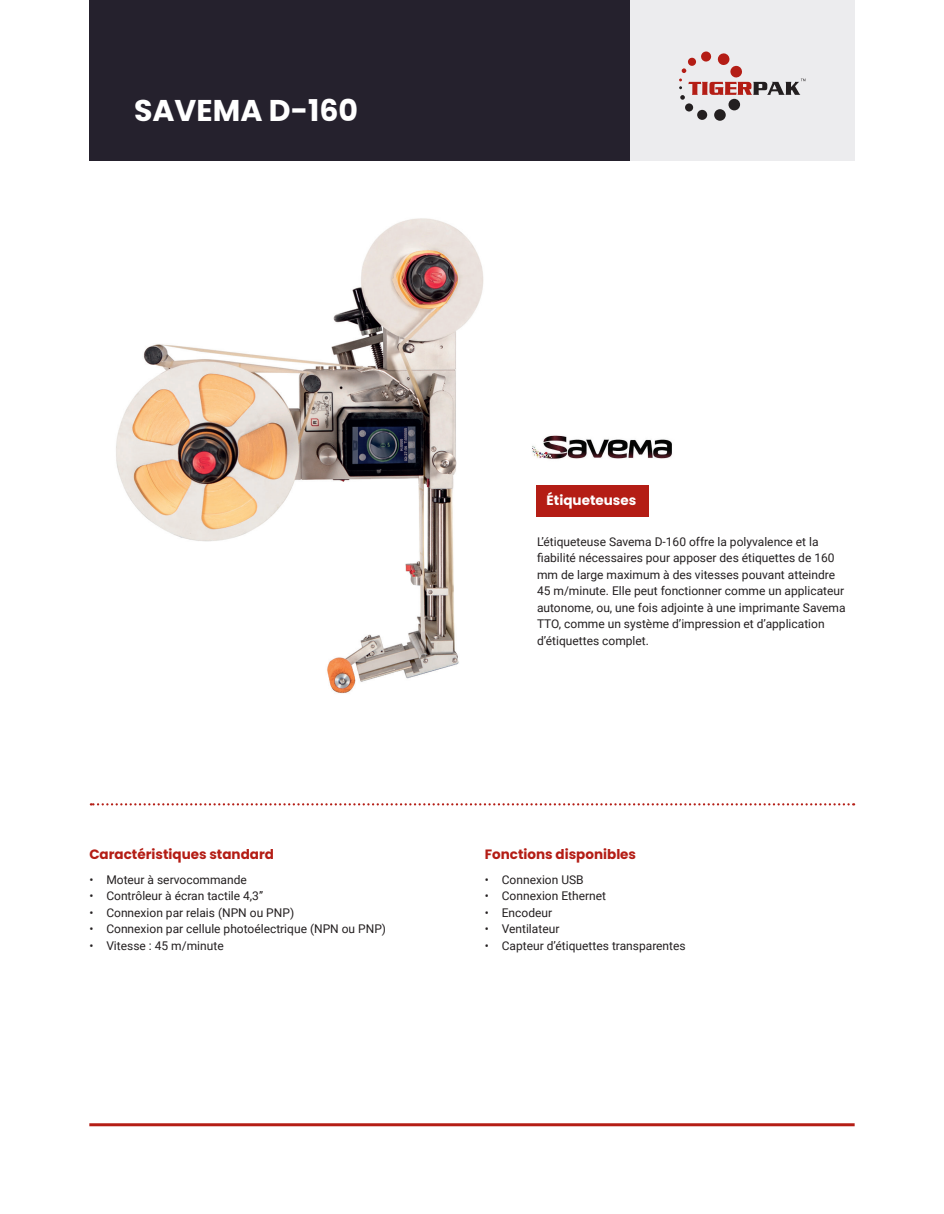
<style>
.page{position:relative;width:944px;height:1214px;background:#fff}
.page>*{position:absolute;margin:0;border:0;box-sizing:border-box;transform-origin:0 0}
.t1{font:700 30px "Poppins";color:#fff}
.t2{font:700 13.5px "Poppins";color:#b41d15}
.t3{font:700 13.5px "Poppins";color:#fff}
.t4{font:12px/16.5px "Roboto";color:#231f20}
</style>
<div class="page">
<hr style="left:89px;top:1123px;width:765px;height:3px;background:#b41d15">
<img style="left:532px;top:435px;width:140px;height:24px">
<img style="left:116px;top:218px;width:368px;height:476px">
<div style="left:536px;top:485px;width:112px;height:31px;background:#b41d15"></div>
<div style="left:89px;top:0;width:541px;height:161px;background:#25212d"></div>
<div style="left:630px;top:0;width:224px;height:161px;background:#ececee"></div>
<svg style="left:91px;top:803px;width:763px;height:2px"></svg>
<div style="left:728px;top:99px;width:12px;height:11px;background:#231f20;border-radius:50%"></div>
<div style="left:714px;top:109px;width:11px;height:12px;background:#231f20;border-radius:50%"></div>
<div style="left:697px;top:110px;width:10px;height:10px;background:#231f20;border-radius:50%"></div>
<div style="left:685px;top:103px;width:8px;height:8px;background:#231f20;border-radius:50%"></div>
<svg style="left:700px;top:51px;width:11px;height:11px"></svg>
<svg style="left:679px;top:53px;width:126px;height:47px"></svg>
<h1 class="t1" style="left:134px;top:93px;width:225px">SAVEMA D-160</h1>
<p class="t3" style="left:546px;top:493px;width:91px">Étiqueteuses</p>
<p class="t4" style="left:537px;top:532px;width:310px">L’étiqueteuse Savema D-160 offre la polyvalence et la fiabilité nécessaires pour apposer des étiquettes de 160 mm de large maximum à des vitesses pouvant atteindre 45 m/minute. Elle peut fonctionner comme un applicateur autonome, ou, une fois adjointe à une imprimante Savema TTO, comme un système d’impression et d’application d’étiquettes complet.</p>
<p class="t2" style="left:89px;top:846px;width:186px">Caractéristiques standard</p>
<p class="t2" style="left:485px;top:846px;width:153px">Fonctions disponibles</p>
<p class="t4" style="left:89px;top:870px;width:159px">• Moteur à servocommande</p>
<p class="t4" style="left:89px;top:887px;width:175px">• Contrôleur à écran tactile 4,3’’</p>
<p class="t4" style="left:89px;top:903px;width:206px">• Connexion par relais (NPN ou PNP)</p>
<p class="t4" style="left:89px;top:920px;width:298px">• Connexion par cellule photoélectrique (NPN ou PNP)</p>
<p class="t4" style="left:89px;top:936px;width:136px">• Vitesse : 45 m/minute</p>
<p class="t4" style="left:485px;top:870px;width:100px">• Connexion USB</p>
<p class="t4" style="left:485px;top:887px;width:123px">• Connexion Ethernet</p>
<p class="t4" style="left:485px;top:903px;width:69px">• Encodeur</p>
<p class="t4" style="left:485px;top:920px;width:76px">• Ventilateur</p>
<p class="t4" style="left:485px;top:936px;width:202px">• Capteur d’étiquettes transparentes</p>
</div>
